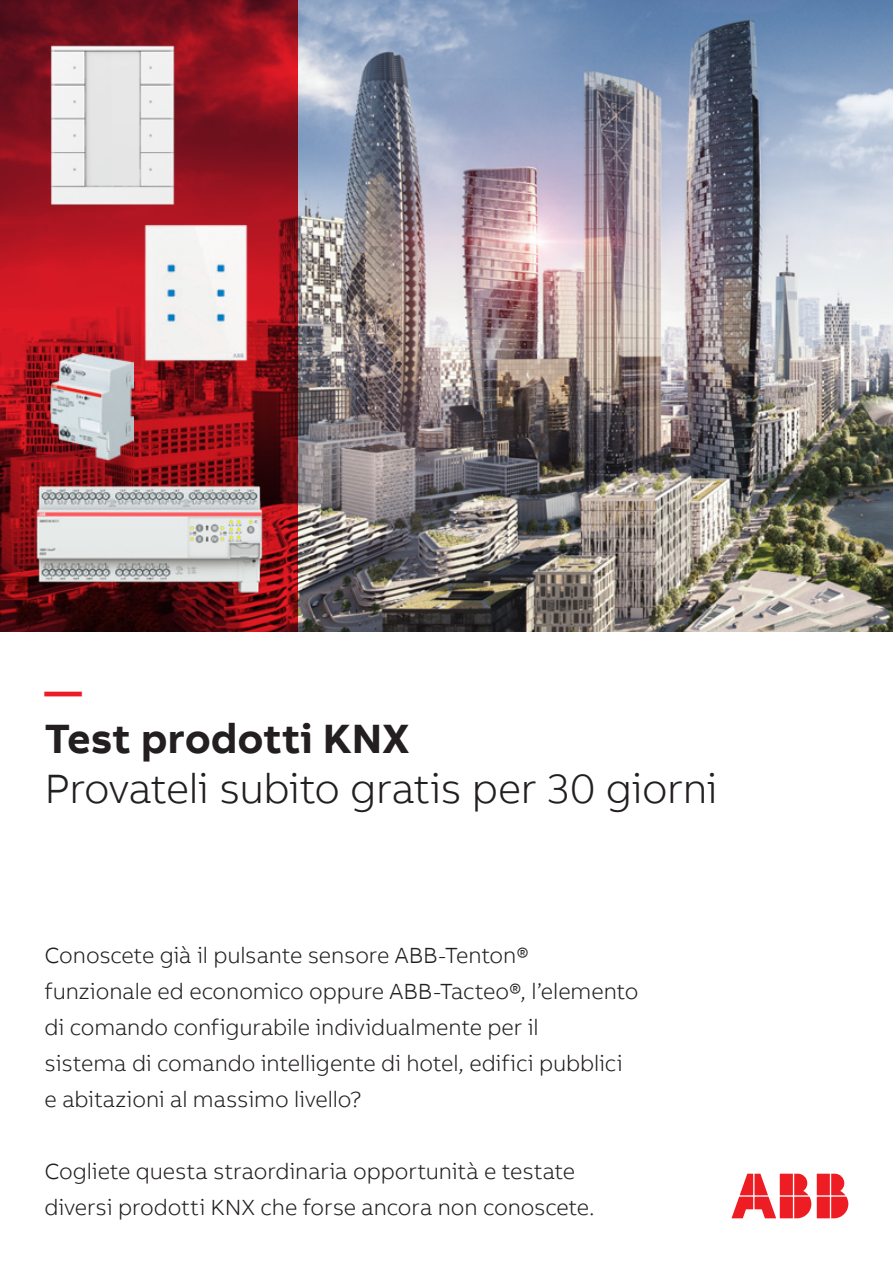
<style>
.page{position:relative;width:893px;height:1263px;background:#fff}
.page>*{position:absolute;margin:0;border:0;box-sizing:border-box;transform-origin:0 0}
.t1{font:300 42px "AB Bvoice";letter-spacing:-.015em;color:#231f20}
.t2{font:700 42px "AB Bvoice";letter-spacing:-.005em;color:#231f20}
.t3{font:700 37.5px "AB Bvoice";color:#ee1c28}
.t4{font:300 22.5px/36px "AB Bvoice";letter-spacing:-.005em;color:#231f20}
</style>
<div class="page">
<svg style="left:731px;top:1174px;width:117px;height:44px"></svg>
<img style="left:298px;top:0;width:595px;height:631px">
<svg style="left:0;top:0;width:298px;height:631px;background:#8e111a"></svg>
<img style="left:50px;top:43px;width:127px;height:163px">
<img style="left:34px;top:484px;width:232px;height:111px">
<img style="left:51px;top:353px;width:82px;height:108px">
<img style="left:137px;top:216px;width:117px;height:153px">
<h2 class="t3" style="left:45px;top:667px;width:39px">—</h2>
<h1 class="t2" style="left:45px;top:713px;width:366px">Test prodotti KNX</h1>
<h1 class="t1" style="left:45px;top:764px;width:674px">Provateli subito gratis per 30 giorni</h1>
<p class="t4" style="left:45px;top:937px;width:595px">Conoscete già il pulsante sensore ABB-Tenton® funzionale ed economico oppure ABB-Tacteo®, l’elemento di comando configurabile individualmente per il<br>sistema di comando intelligente di hotel, edifici pubblici e abitazioni al massimo livello?</p>
<p class="t4" style="left:45px;top:1153px;width:551px">Cogliete questa straordinaria opportunità e testate diversi prodotti KNX che forse ancora non conoscete.</p>
</div>
